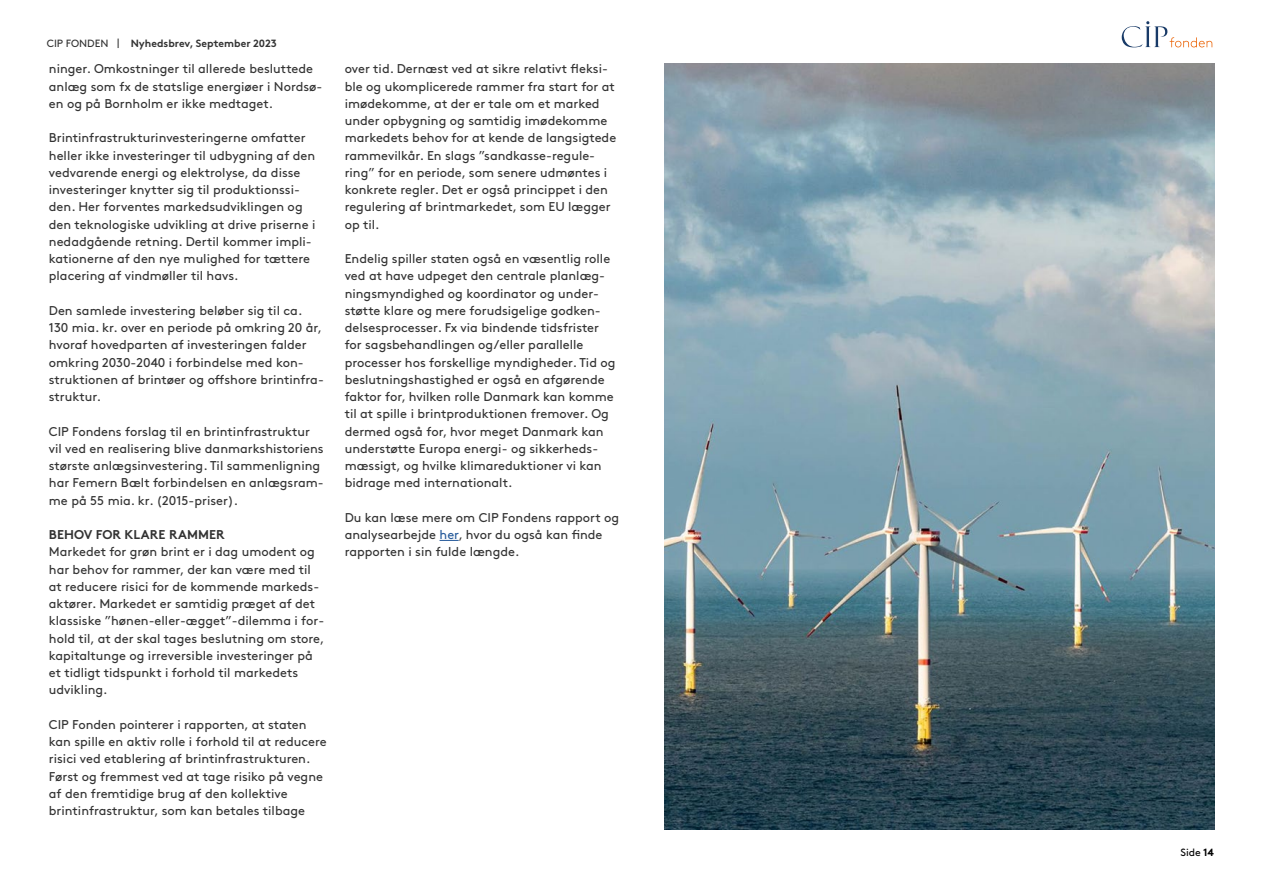
<style>
.page{position:relative;width:1263px;height:893px;background:#fff}
.page>*{position:absolute;margin:0;border:0;box-sizing:border-box;transform-origin:0 0}
.t1{font:12.75px/17.2px "Brown";color:#333}
.t2{font:700 12.75px "Brown";letter-spacing:.005em;color:#333}
.t3{font:700 10.5px "Brown";color:#333}
.t4{font:10.5px "Brown";color:#000}
.s1{font-weight:400}
.s2{color:#275b9b}
.s3{font-weight:700}
</style>
<div class="page">
<svg style="left:440px;top:540px;width:19px;height:1px"></svg>
<img style="left:665px;top:64px;width:549px;height:765px">
<svg style="left:1122px;top:21px;width:90px;height:26px"></svg>
<p class="t3" style="left:47px;top:35px;width:232px"><span class="s1">CIP FONDEN |</span> Nyhedsbrev, September 2023</p>
<p class="t1" style="left:49px;top:59px;width:275px">ninger. Omkostninger til allerede besluttede anlæg som fx de statslige energiøer i Nordsø&shy;en og på Bornholm er ikke medtaget.</p>
<p class="t1" style="left:49px;top:128px;width:268px">Brintinfrastrukturinvesteringerne omfatter heller ikke investeringer til udbygning af den vedvarende energi og elektrolyse, da disse investeringer knytter sig til produktionssi&shy;den. Her forventes markedsudviklingen og den teknologiske udvikling at drive priserne i nedadgående retning. Dertil kommer impli&shy;kationerne af den nye mulighed for tættere placering af vindmøller til havs.</p>
<p class="t1" style="left:49px;top:301px;width:276px">Den samlede investering beløber sig til ca.<br>130 mia. kr. over en periode på omkring 20 år, hvoraf hovedparten af investeringen falder omkring 2030-2040 i forbindelse med kon&shy;struktionen af brintøer og offshore brintinfra&shy;struktur.</p>
<p class="t1" style="left:49px;top:422px;width:276px">CIP Fondens forslag til en brintinfrastruktur vil ved en realisering blive danmarkshistoriens største anlægsinvestering. Til sammenligning har Femern Bælt forbindelsen en anlægsram&shy;me på 55 mia. kr. (2015-priser).</p>
<p class="t2" style="left:49px;top:524px;width:177px">BEHOV FOR KLARE RAMMER</p>
<p class="t1" style="left:49px;top:542px;width:277px">Markedet for grøn brint er i dag umodent og har behov for rammer, der kan være med til at reducere risici for de kommende markeds&shy;aktører. Markedet er samtidig præget af det klassiske ”hønen-eller-ægget”-dilemma i for&shy;hold til, at der skal tages beslutning om store, kapitaltunge og irreversible investeringer på et tidligt tidspunkt i forhold til markedets udvikling.</p>
<p class="t1" style="left:49px;top:715px;width:279px">CIP Fonden pointerer i rapporten, at staten kan spille en aktiv rolle i forhold til at reducere risici ved etablering af brintinfrastrukturen.<br>Først og fremmest ved at tage risiko på vegne af den fremtidige brug af den kollektive brintinfrastruktur, som kan betales tilbage</p>
<p class="t1" style="left:345px;top:59px;width:273px">over tid. Dernæst ved at sikre relativt fleksi&shy;ble og ukomplicerede rammer fra start for at imødekomme, at der er tale om et marked under opbygning og samtidig imødekomme markedets behov for at kende de langsigtede rammevilkår. En slags ”sandkasse-regule&shy;ring” for en periode, som senere udmøntes i konkrete regler. Det er også princippet i den regulering af brintmarkedet, som EU lægger op til.</p>
<p class="t1" style="left:345px;top:249px;width:272px">Endelig spiller staten også en væsentlig rolle ved at have udpeget den centrale planlæg&shy;ningsmyndighed og koordinator og under&shy;støtte klare og mere forudsigelige godken&shy;delsesprocesser. Fx via bindende tidsfrister for sagsbehandlingen og/eller parallelle processer hos forskellige myndigheder. Tid og beslutningshastighed er også en afgørende faktor for, hvilken rolle Danmark kan komme til at spille i brintproduktionen fremover. Og dermed også for, hvor meget Danmark kan understøtte Europa energi- og sikkerheds&shy;mæssigt, og hvilke klimareduktioner vi kan bidrage med internationalt.</p>
<p class="t1" style="left:345px;top:508px;width:276px">Du kan læse mere om CIP Fondens rapport og analysearbejde <span class="s2">her</span>, hvor du også kan finde rapporten i sin fulde længde.</p>
<p class="t4" style="left:1180px;top:844px;width:35px">Side <span class="s3">14</span></p>
</div>
